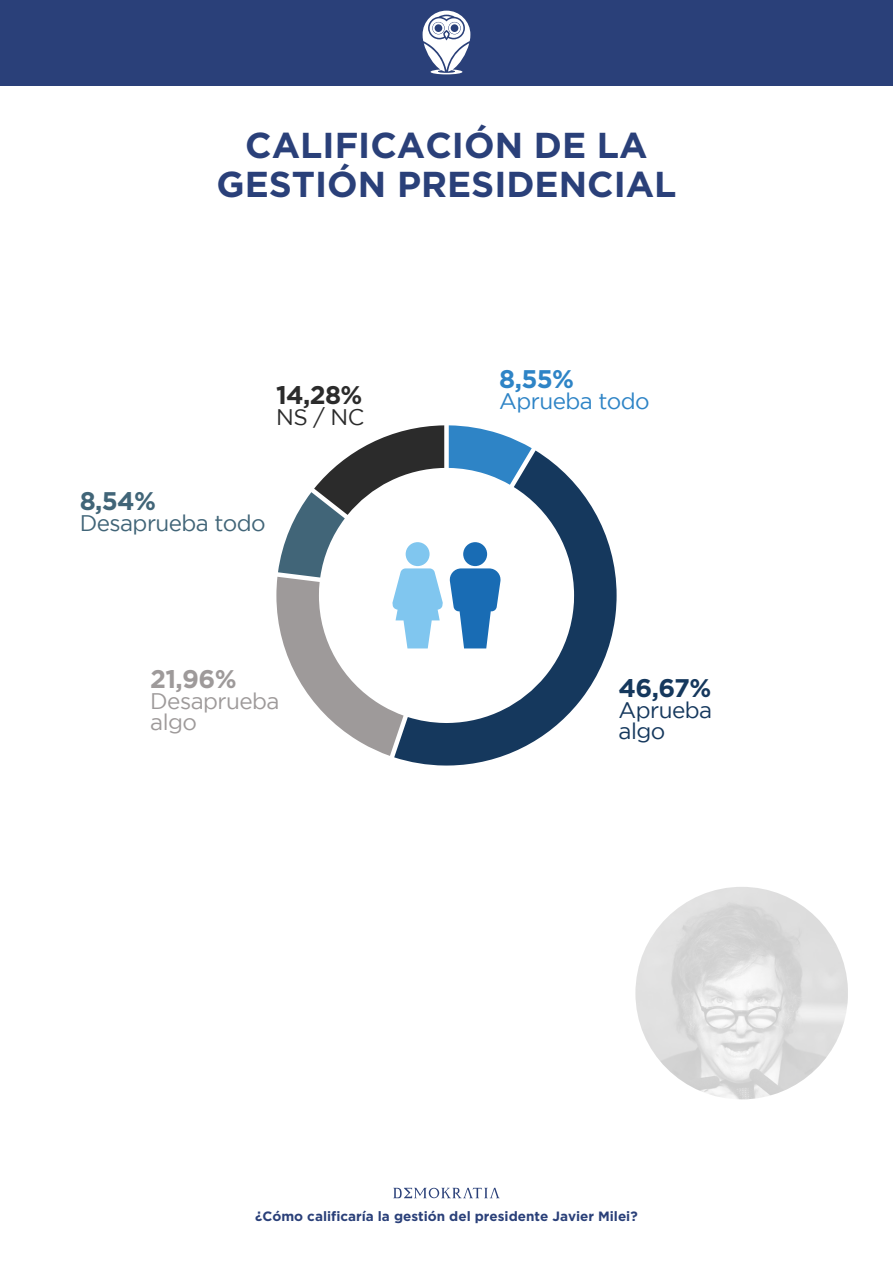
<style>
.page{position:relative;width:893px;height:1263px;background:#fff}
.page>*{position:absolute;margin:0;border:0;box-sizing:border-box;transform-origin:0 0}
.t1{font:700 36px/39px "Gotham";color:#2a4079;text-align:center}
.t2{font:700 25.5px "Gotham";color:#15385d}
.t3{font:700 25.5px "Gotham";color:#9e9a9a}
.t4{font:700 25.5px "Gotham";color:#2b2b2b}
.t5{font:700 25.5px "Gotham";color:#2e84c6}
.t6{font:700 25.5px "Gotham";color:#416578}
.t7{font:22.5px/21px "Gotham";letter-spacing:-.025em;color:#9e9a9a}
.t8{font:22.5px "Gotham";letter-spacing:-.025em;color:#416578}
.t9{font:22.5px "Gotham";letter-spacing:-.025em;color:#2e84c6}
.t10{font:22.5px/21px "Gotham";letter-spacing:-.025em;color:#15385d}
.t11{font:22.5px "Gotham";color:#2b2b2b}
.t12{font:700 13.5px "Gotham";color:#2a4079}
</style>
<div class="page">
<div style="left:0;top:0;width:893px;height:85px;background:#2a4079"></div>
<svg style="left:423px;top:11px;width:47px;height:63px"></svg>
<img style="left:635px;top:887px;width:213px;height:212px;border-radius:105px">
<svg style="left:393px;top:1188px;width:107px;height:10px"></svg>
<svg style="left:394px;top:450px;width:223px;height:315px"></svg>
<svg style="left:276px;top:425px;width:256px;height:331px"></svg>
<h1 class="t1" style="left:216px;top:125px;width:462px">CALIFICACIÓN DE LA<br>GESTIÓN PRESIDENCIAL</h1>
<h2 class="t4" style="left:276px;top:380px;width:88px">14,28%</h2>
<h3 class="t11" style="left:276px;top:405px;width:90px">NS / NC</h3>
<h2 class="t6" style="left:80px;top:486px;width:78px">8,54%</h2>
<h3 class="t8" style="left:80px;top:510px;width:187px">Desaprueba todo</h3>
<h2 class="t3" style="left:150px;top:664px;width:88px">21,96%</h2>
<h3 class="t7" style="left:150px;top:690px;width:131px">Desaprueba algo</h3>
<h2 class="t5" style="left:499px;top:364px;width:76px">8,55%</h2>
<h3 class="t9" style="left:499px;top:389px;width:152px">Aprueba todo</h3>
<h2 class="t2" style="left:619px;top:673px;width:94px">46,67%</h2>
<h3 class="t10" style="left:619px;top:699px;width:95px">Aprueba algo</h3>
<p class="t12" style="left:255px;top:1208px;width:384px">¿Cómo calificaría la gestión del presidente Javier Milei?</p>
</div>
